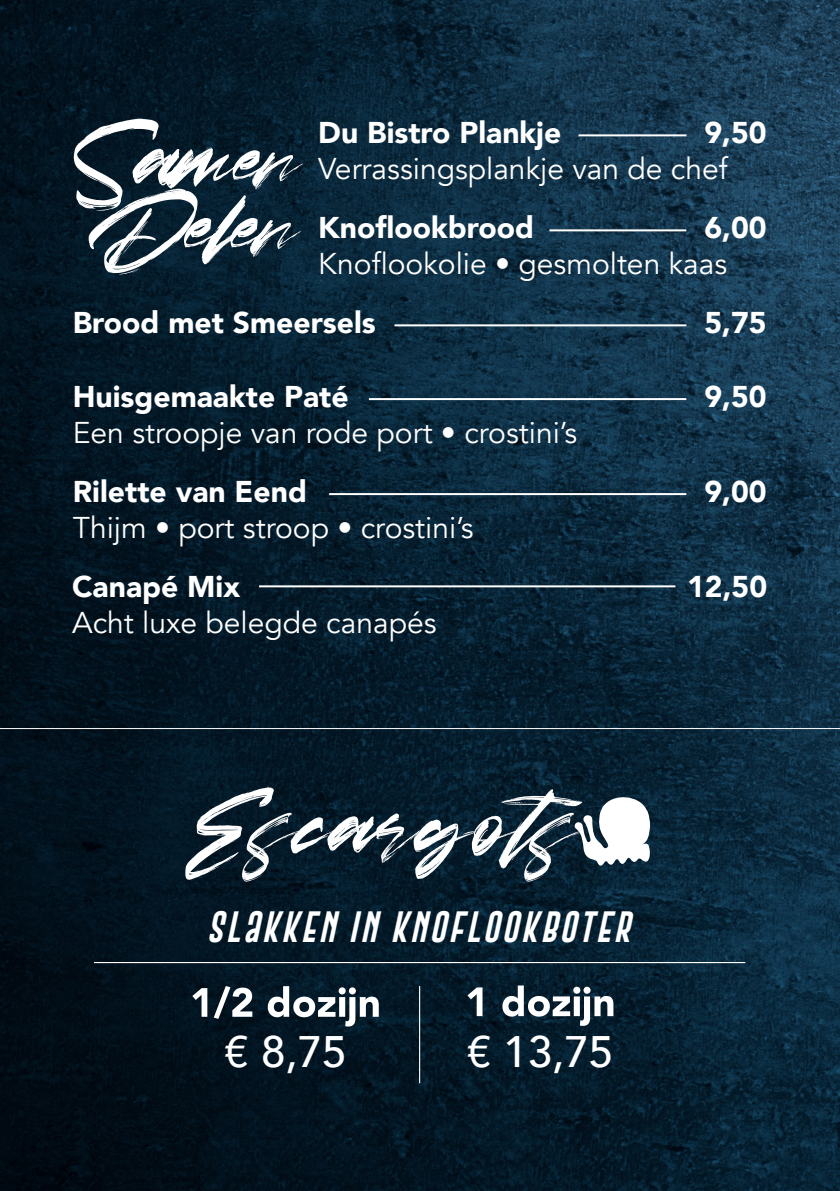
<style>
.page{position:relative;width:840px;height:1191px;background:#fff}
.page>*{position:absolute;margin:0;border:0;box-sizing:border-box;transform-origin:0 0}
.t1{font:144px "Amores Free Font";color:#fff}
.t2{font:500 44px "Avenir";color:#fff}
.t3{font:italic 32px "Gobold Extra 2";letter-spacing:.09em;color:#fff}
.t4{font:30px "Avenir";color:#fff}
.t5{font:900 30px "Avenir";color:#fff}
</style>
<div class="page">
<img style="left:0;top:0;width:839px;height:1191px">
<hr style="left:94px;top:962px;width:650px;height:1px;background:#fff">
<hr style="left:419px;top:986px;width:1px;height:97px;background:#fff">
<svg style="left:192px;top:986px;width:186px;height:40px"></svg>
<svg style="left:467px;top:985px;width:146px;height:40px"></svg>
<svg style="left:574px;top:792px;width:76px;height:74px"></svg>
<hr style="left:0;top:728px;width:839px;height:1px;background:#fff">
<hr style="left:578px;top:134px;width:108px;height:2px;background:#fff">
<hr style="left:549px;top:229px;width:137px;height:2px;background:#fff">
<hr style="left:394px;top:324px;width:292px;height:2px;background:#fff">
<hr style="left:369px;top:398px;width:317px;height:2px;background:#fff">
<hr style="left:329px;top:493px;width:357px;height:2px;background:#fff">
<svg style="left:74px;top:119px;width:228px;height:155px"></svg>
<hr style="left:259px;top:585px;width:416px;height:2px;background:#fff">
<p class="t5" style="left:318px;top:107px;width:244px">Du Bistro Plankje</p>
<p class="t4" style="left:318px;top:151px;width:410px">Verrassingsplankje van de chef</p>
<p class="t5" style="left:318px;top:202px;width:217px">Knoflookbrood</p>
<p class="t4" style="left:318px;top:246px;width:410px">Knoflookolie • gesmolten kaas</p>
<p class="t5" style="left:73px;top:297px;width:304px">Brood met Smeersels</p>
<p class="t5" style="left:704px;top:107px;width:64px">9,50</p>
<p class="t5" style="left:704px;top:202px;width:64px">6,00</p>
<p class="t5" style="left:704px;top:297px;width:64px">5,75</p>
<p class="t5" style="left:73px;top:371px;width:277px">Huisgemaakte Paté</p>
<p class="t4" style="left:73px;top:415px;width:505px">Een stroopje van rode port • crostini’s</p>
<p class="t5" style="left:73px;top:466px;width:235px">Rilette van Eend</p>
<p class="t4" style="left:73px;top:510px;width:402px">Thijm • port stroop • crostini’s</p>
<p class="t5" style="left:72px;top:560px;width:169px">Canapé Mix</p>
<p class="t4" style="left:72px;top:604px;width:366px">Acht luxe belegde canapés</p>
<p class="t5" style="left:704px;top:371px;width:64px">9,50</p>
<p class="t5" style="left:704px;top:466px;width:64px">9,00</p>
<p class="t5" style="left:686px;top:560px;width:81px">12,50</p>
<p class="t1" style="left:194px;top:774px;width:388px">Escargots</p>
<p class="t3" style="left:207px;top:906px;width:424px">SLAKKEN IN KNOFLOOKBOTER</p>
<p class="t2" style="left:224px;top:1013px;width:124px">€ 8,75</p>
<p class="t2" style="left:466px;top:1013px;width:148px">€ 13,75</p>
</div>
